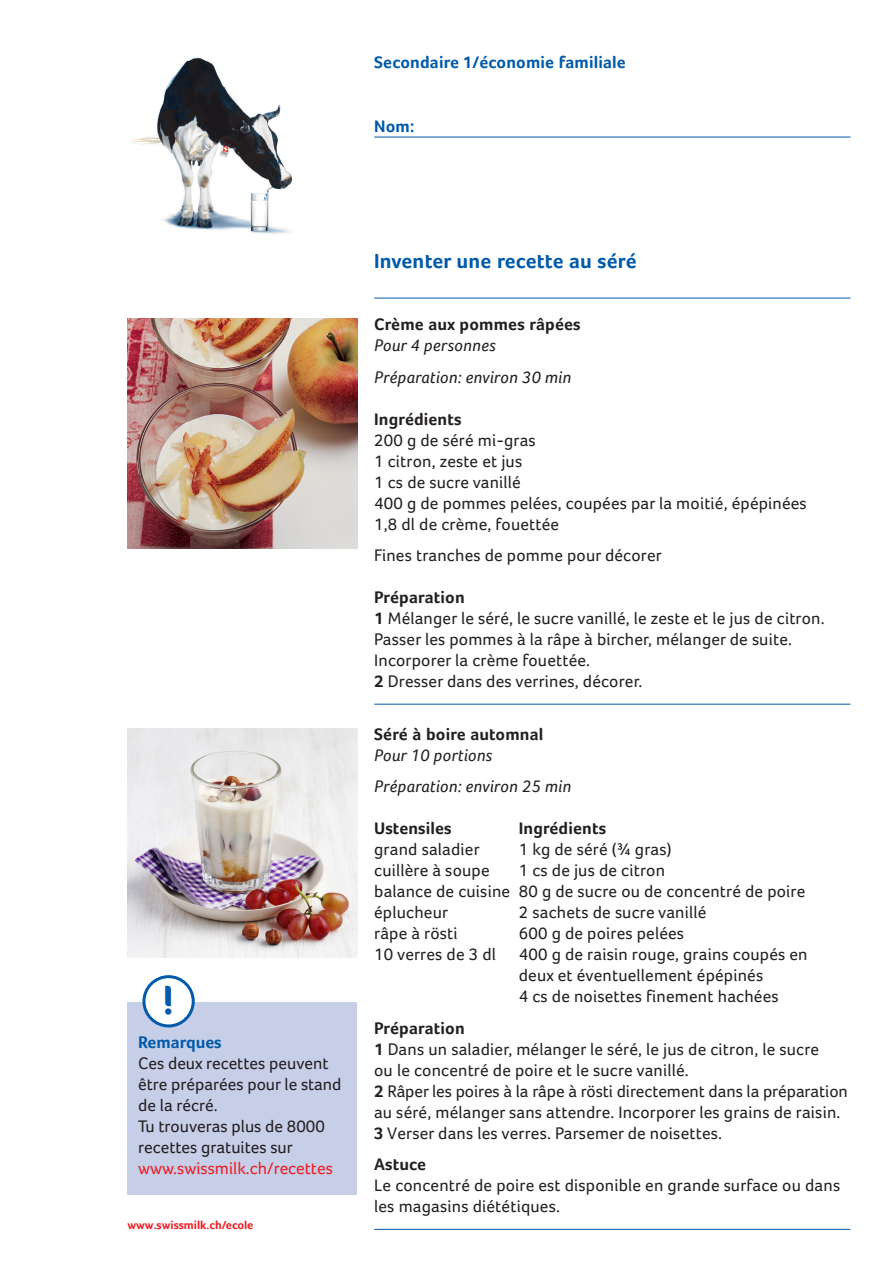
<style>
.page{position:relative;width:893px;height:1263px;background:#fff}
.page>*{position:absolute;margin:0;border:0;box-sizing:border-box;transform-origin:0 0}
.t1{font:700 42px "Foco";color:#015aaa}
.t2{font:700 21px "Foco";letter-spacing:.01em;color:#015aaa}
.t3{font:17.25px/21px "Foco";letter-spacing:.01em;color:#231f20}
.t4{font:700 17.25px "Foco";letter-spacing:.01em;color:#231f20}
.t5{font:italic 17.25px "Foco";letter-spacing:.01em;color:#231f20}
.t6{font:700 17.25px "Foco";letter-spacing:.01em;color:#015aaa}
.t7{font:17.25px "Foco";color:#ee1d23}
.t8{font:700 12px "Foco";color:#ee1d23}
.s1{font-weight:700}
</style>
<div class="page">
<img style="left:128px;top:319px;width:229px;height:230px">
<img style="left:128px;top:728px;width:229px;height:230px">
<hr style="left:374px;top:704px;width:476px;height:1px;background:#015aaa">
<hr style="left:374px;top:298px;width:476px;height:1px;background:#015aaa">
<div style="left:128px;top:1002px;width:229px;height:192px;background:#c7cee8"></div>
<div style="left:144px;top:977px;width:49px;height:49px;background:#fff;border-radius:50%"></div>
<div style="left:142px;top:975px;width:53px;height:52px;border:3px solid #015aaa;border-radius:50%"></div>
<hr style="left:374px;top:1229px;width:476px;height:1px;background:#015aaa">
<hr style="left:374px;top:137px;width:476px;height:1px;background:#015aaa">
<img style="left:131px;top:57px;width:162px;height:177px">
<p class="t6" style="left:374px;top:52px;width:253px">Secondaire 1/économie familiale</p>
<p class="t6" style="left:374px;top:116px;width:42px">Nom:</p>
<p class="t1" style="left:162px;top:975px;width:13px">!</p>
<p class="t6" style="left:138px;top:1032px;width:85px">Remarques</p>
<p class="t3" style="left:138px;top:1052px;width:205px">Ces deux recettes peuvent être préparées pour le stand de la récré.</p>
<p class="t3" style="left:138px;top:1115px;width:188px">Tu trouveras plus de 8000 recettes gratuites sur</p>
<p class="t7" style="left:138px;top:1158px;width:196px">www.swissmilk.ch/recettes</p>
<p class="t8" style="left:128px;top:1218px;width:127px">www.swissmilk.ch/ecole</p>
<p class="t2" style="left:374px;top:248px;width:264px">Inventer une recette au séré</p>
<p class="t4" style="left:374px;top:314px;width:208px">Crème aux pommes râpées</p>
<p class="t5" style="left:374px;top:335px;width:123px">Pour 4 personnes</p>
<p class="t5" style="left:374px;top:367px;width:198px">Préparation: environ 30 min</p>
<p class="t4" style="left:374px;top:409px;width:89px">Ingrédients</p>
<p class="t3" style="left:374px;top:429px;width:163px">200 g de séré mi-gras</p>
<p class="t3" style="left:374px;top:450px;width:150px">1 citron, zeste et jus</p>
<p class="t3" style="left:374px;top:471px;width:148px">1 cs de sucre vanillé</p>
<p class="t3" style="left:374px;top:492px;width:434px">400 g de pommes pelées, coupées par la moitié, épépinées</p>
<p class="t3" style="left:374px;top:513px;width:187px">1,8 dl de crème, fouettée</p>
<p class="t3" style="left:374px;top:545px;width:289px">Fines tranches de pomme pour décorer</p>
<p class="t4" style="left:374px;top:587px;width:92px">Préparation</p>
<p class="t3" style="left:374px;top:608px;width:452px"><span class="s1">1</span> Mélanger le séré, le sucre vanillé, le zeste et le jus de citron.</p>
<p class="t3" style="left:374px;top:629px;width:419px">Passer les pommes à la râpe à bircher, mélanger de suite.</p>
<p class="t3" style="left:374px;top:650px;width:217px">Incorporer la crème fouettée.</p>
<p class="t3" style="left:374px;top:671px;width:270px"><span class="s1">2</span> Dresser dans des verrines, décorer.</p>
<p class="t4" style="left:374px;top:724px;width:171px">Séré à boire automnal</p>
<p class="t5" style="left:374px;top:745px;width:120px">Pour 10 portions</p>
<p class="t5" style="left:374px;top:776px;width:198px">Préparation: environ 25 min</p>
<p class="t4" style="left:374px;top:818px;width:79px">Ustensiles</p>
<p class="t3" style="left:374px;top:839px;width:107px">grand saladier</p>
<p class="t3" style="left:374px;top:860px;width:117px">cuillère à soupe</p>
<p class="t3" style="left:374px;top:881px;width:137px">balance de cuisine</p>
<p class="t3" style="left:374px;top:902px;width:75px">éplucheur</p>
<p class="t3" style="left:374px;top:923px;width:85px">râpe à rösti</p>
<p class="t3" style="left:374px;top:944px;width:123px">10 verres de 3 dl</p>
<p class="t4" style="left:519px;top:818px;width:89px">Ingrédients</p>
<p class="t3" style="left:519px;top:838px;width:154px">1 kg de séré (¾ gras)</p>
<p class="t3" style="left:519px;top:859px;width:148px">1 cs de jus de citron</p>
<p class="t3" style="left:519px;top:880px;width:288px">80 g de sucre ou de concentré de poire</p>
<p class="t3" style="left:519px;top:901px;width:189px">2 sachets de sucre vanillé</p>
<p class="t3" style="left:519px;top:922px;width:167px">600 g de poires pelées</p>
<p class="t3" style="left:519px;top:943px;width:290px">400 g de raisin rouge, grains coupés en</p>
<p class="t3" style="left:519px;top:964px;width:246px">deux et éventuellement épépinés</p>
<p class="t3" style="left:519px;top:985px;width:261px">4 cs de noisettes finement hachées</p>
<p class="t4" style="left:374px;top:1018px;width:92px">Préparation</p>
<p class="t3" style="left:374px;top:1038px;width:446px"><span class="s1">1</span> Dans un saladier, mélanger le séré, le jus de citron, le sucre</p>
<p class="t3" style="left:374px;top:1059px;width:316px">ou le concentré de poire et le sucre vanillé.</p>
<p class="t3" style="left:374px;top:1080px;width:475px"><span class="s1">2</span> Râper les poires à la râpe à rösti directement dans la préparation au séré, mélanger sans attendre. Incorporer les grains de raisin.</p>
<p class="t3" style="left:374px;top:1122px;width:349px"><span class="s1">3</span> Verser dans les verres. Parsemer de noisettes.</p>
<p class="t4" style="left:374px;top:1154px;width:53px">Astuce</p>
<p class="t3" style="left:374px;top:1175px;width:467px">Le concentré de poire est disponible en grande surface ou dans les magasins diététiques.</p>
</div>
